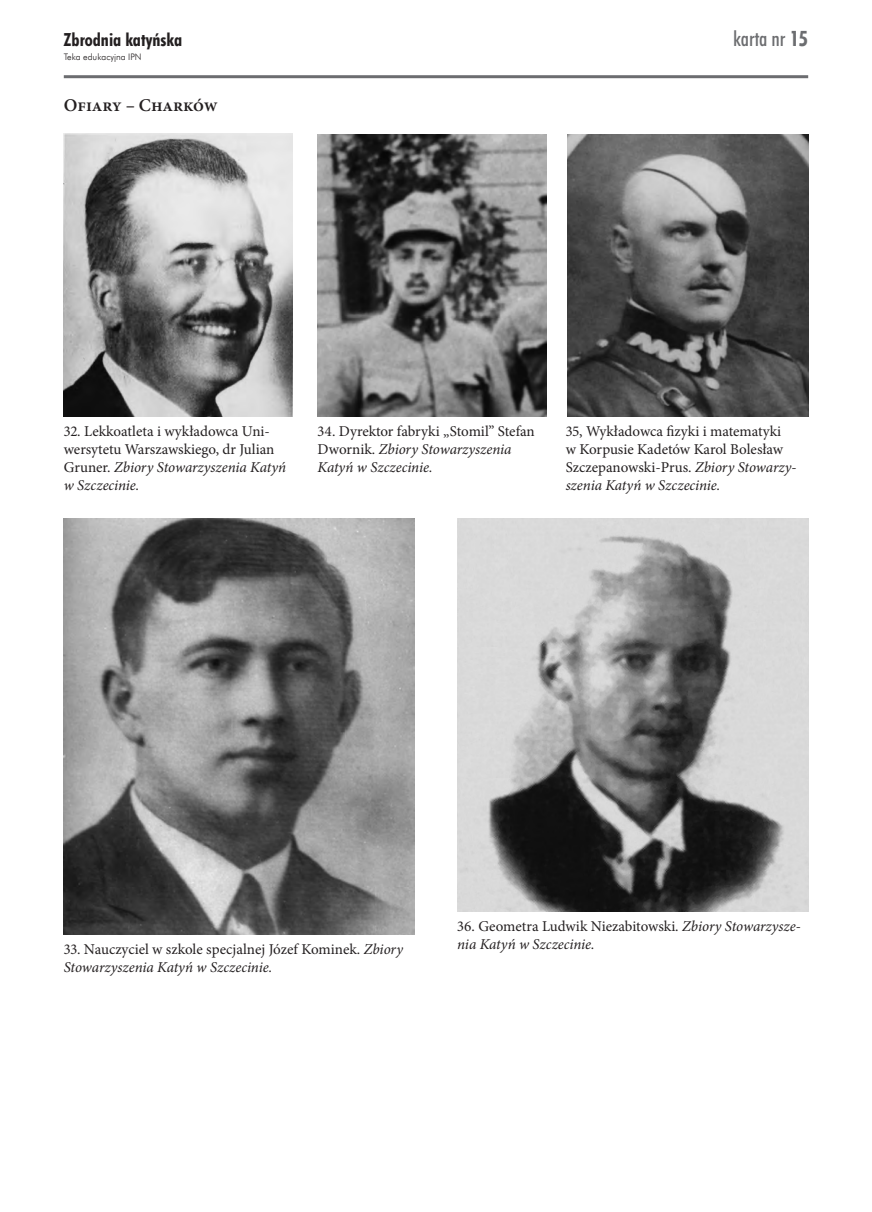
<style>
.page{position:relative;width:872px;height:1212px;background:#fff}
.page>*{position:absolute;margin:0;border:0;box-sizing:border-box;transform-origin:0 0}
.t1{font:21px "Futura Md Cn EU";color:#6c6d70}
.t2{font:18px "Futura Bd Cn EU";color:#231f20}
.t3{font:600 18px "Minion Pro";letter-spacing:-.015em;color:#231f20}
.t4{font:15px/18px "Minion Pro";color:#231f20}
.t5{font:italic 15px/18px "Minion Pro";letter-spacing:-.005em;color:#231f20}
.t6{font:9px "Futura Lt EU";color:#231f20}
.s1{font-family:"Futura Bd Cn EU"}
.s2{font-style:italic}
.s3{font-style:normal}
</style>
<div class="page">
<hr style="left:64px;top:75px;width:744px;height:3px;background:#6c6d70">
<img style="left:64px;top:133px;width:228px;height:284px">
<img style="left:64px;top:519px;width:351px;height:415px">
<img style="left:318px;top:135px;width:228px;height:282px">
<img style="left:567px;top:135px;width:241px;height:282px">
<img style="left:457px;top:519px;width:351px;height:393px">
<p class="t2" style="left:64px;top:28px;width:120px">Zbrodnia katyńska</p>
<h1 class="t1" style="left:733px;top:25px;width:77px">karta nr <span class="s1">15</span></h1>
<p class="t6" style="left:64px;top:51px;width:79px">Teka edukacyjna IPN</p>
<p class="t3" style="left:64px;top:93px;width:156px">Ofiary – Charków</p>
<p class="t4" style="left:64px;top:422px;width:224px">32. Lekkoatleta i wykładowca Uni&shy;wersytetu Warszawskiego, dr Julian<br>Gruner. <span class="s2">Zbiory Stowarzyszenia Katyń w Szczecinie.</span></p>
<p class="t4" style="left:317px;top:422px;width:219px">34. Dyrektor fabryki „Stomil” Stefan<br>Dwornik. <span class="s2">Zbiory Stowarzyszenia<br>Katyń w Szczecinie.</span></p>
<p class="t4" style="left:566px;top:422px;width:232px">35, Wykładowca fizyki i matematyki<br>w Korpusie Kadetów Karol Bolesław Szczepanowski-Prus. <span class="s2">Zbiory Stowarzy&shy;szenia Katyń w Szczecinie.</span></p>
<p class="t4" style="left:64px;top:940px;width:341px">33. Nauczyciel w szkole specjalnej Józef Kominek. <span class="s2">Zbiory<br>Stowarzyszenia Katyń w Szczecinie.</span></p>
<p class="t5" style="left:457px;top:917px;width:345px"><span class="s3">36. Geometra Ludwik Niezabitowski.</span> Zbiory Stowarzysze&shy;nia Katyń w Szczecinie.</p>
</div>
